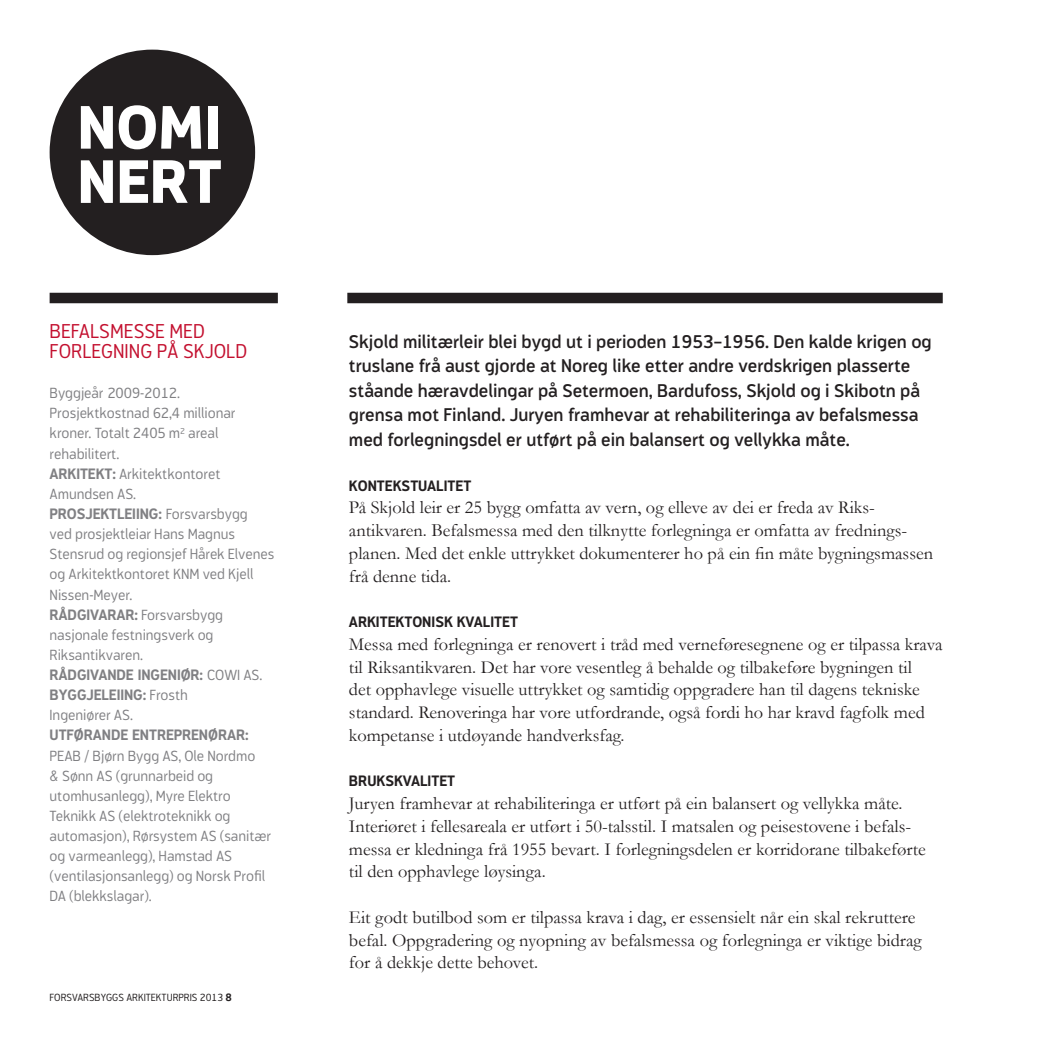
<style>
.page{position:relative;width:1042px;height:1042px;background:#fff}
.page>*{position:absolute;margin:0;border:0;box-sizing:border-box;transform-origin:0 0}
.t1{font:800 59.68px/54.2px "Modus";color:#fff}
.t2{font:300 20.3px/19.4px "Modus";color:#c3102f}
.t3{font:18.38px/22.8px "Garamond";color:#231f20}
.t4{font:600 18.38px/24.5px "Modus";color:#231f20}
.t5{font:300 14.88px/20.1px "Modus";letter-spacing:-.005em;color:#808083}
.t6{font:700 14.88px "Modus";color:#231f20}
.t7{font:700 14.88px "Modus";letter-spacing:-.005em;color:#808083}
.t8{font:300 10.5px "Modus";color:#231f20}
.s1{font-weight:700}
</style>
<div class="page">
<div style="left:50px;top:293px;width:228px;height:10px;background:#231f20"></div>
<div style="left:347px;top:293px;width:596px;height:10px;background:#231f20"></div>
<div style="left:50px;top:50px;width:205px;height:205px;background:#231f20;border-radius:50%"></div>
<h1 class="t1" style="left:77px;top:101px;width:146px">NOMI<br>NERT</h1>
<p class="t2" style="left:50px;top:322px;width:199px">BEFALSMESSE MED<br>FORLEGNING PÅ SKJOLD</p>
<p class="t5" style="left:50px;top:383px;width:226px">Byggjeår 2009-2012.<br>Prosjektkostnad 62,4 millionar kroner. Totalt 2405 m<sup>2</sup> areal rehabilitert.<br><span class="s1">ARKITEKT:</span> Arkitektkontoret<br>Amundsen AS.<br><span class="s1">PROSJEKTLEIING:</span> Forsvarsbygg<br>ved prosjektleiar Hans Magnus<br>Stensrud og regionsjef Hårek Elvenes og Arkitektkontoret KNM ved Kjell<br>Nissen-Meyer.<br><span class="s1">RÅDGIVARAR:</span> Forsvarsbygg nasjonale festningsverk og<br>Riksantikvaren.<br><span class="s1">RÅDGIVANDE INGENIØR:</span> COWI AS.<br><span class="s1">BYGGJELEIING:</span> Frosth<br>Ingeniører AS.</p>
<p class="t7" style="left:50px;top:727px;width:200px">UTFØRANDE ENTREPRENØRAR:</p>
<p class="t5" style="left:50px;top:745px;width:223px">PEAB / Bjørn Bygg AS, Ole Nordmo<br>&amp; Sønn AS (grunnarbeid og utomhusanlegg), Myre Elektro<br>Teknikk AS (elektroteknikk og automasjon), Rørsystem AS (sanitær og varmeanlegg), Hamstad AS (ventilasjonsanlegg) og Norsk Profil<br>DA (blekkslagar).</p>
<p class="t8" style="left:50px;top:991px;width:184px">FORSVARSBYGGS ARKITEKTURPRIS 2013 <span class="s1">8</span></p>
<p class="t4" style="left:349px;top:329px;width:584px">Skjold militærleir blei bygd ut i perioden 1953–1956. Den kalde krigen og truslane frå aust gjorde at Noreg like etter andre verdskrigen plasserte ståande hæravdelingar på Setermoen, Bardufoss, Skjold og i Skibotn på grensa mot Finland. Juryen framhevar at rehabiliteringa av befalsmessa med forlegningsdel er utført på ein balansert og vellykka måte.</p>
<p class="t6" style="left:349px;top:477px;width:124px">KONTEKSTUALITET</p>
<p class="t3" style="left:349px;top:496px;width:585px">På Skjold leir er 25 bygg omfatta av vern, og elleve av dei er freda av Riks&shy;antikvaren. Befalsmessa med den tilknytte forlegninga er omfatta av frednings&shy;planen. Med det enkle uttrykket dokumenterer ho på ein fin måte bygningsmassen frå denne tida.</p>
<p class="t6" style="left:349px;top:613px;width:170px">ARKITEKTONISK KVALITET</p>
<p class="t3" style="left:349px;top:632px;width:595px">Messa med forlegninga er renovert i tråd med verneføresegnene og er tilpassa krava til Riksantikvaren. Det har vore vesentleg å behalde og tilbakeføre bygningen til<br>det opphavlege visuelle uttrykket og samtidig oppgradere han til dagens tekniske standard. Renoveringa har vore utfordrande, også fordi ho har kravd fagfolk med kompetanse i utdøyande handverksfag.</p>
<p class="t6" style="left:349px;top:773px;width:108px">BRUKSKVALITET</p>
<p class="t3" style="left:349px;top:792px;width:578px">Juryen framhevar at rehabiliteringa er utført på ein balansert og vellykka måte.<br>Interiøret-i fellesareala er utført i 50-talsstil. I matsalen og peisestovene i befals&shy;messa er kledninga frå 1955 bevart. I forlegningsdelen er korridorane tilbakeførte til den opphavlege løysinga.</p>
<p class="t3" style="left:349px;top:905px;width:574px">Eit godt butilbod som er tilpassa krava i dag, er essensielt når ein skal rekruttere befal. Oppgradering og nyopning av befalsmessa og forlegninga er viktige bidrag for å dekkje dette behovet.</p>
</div>
